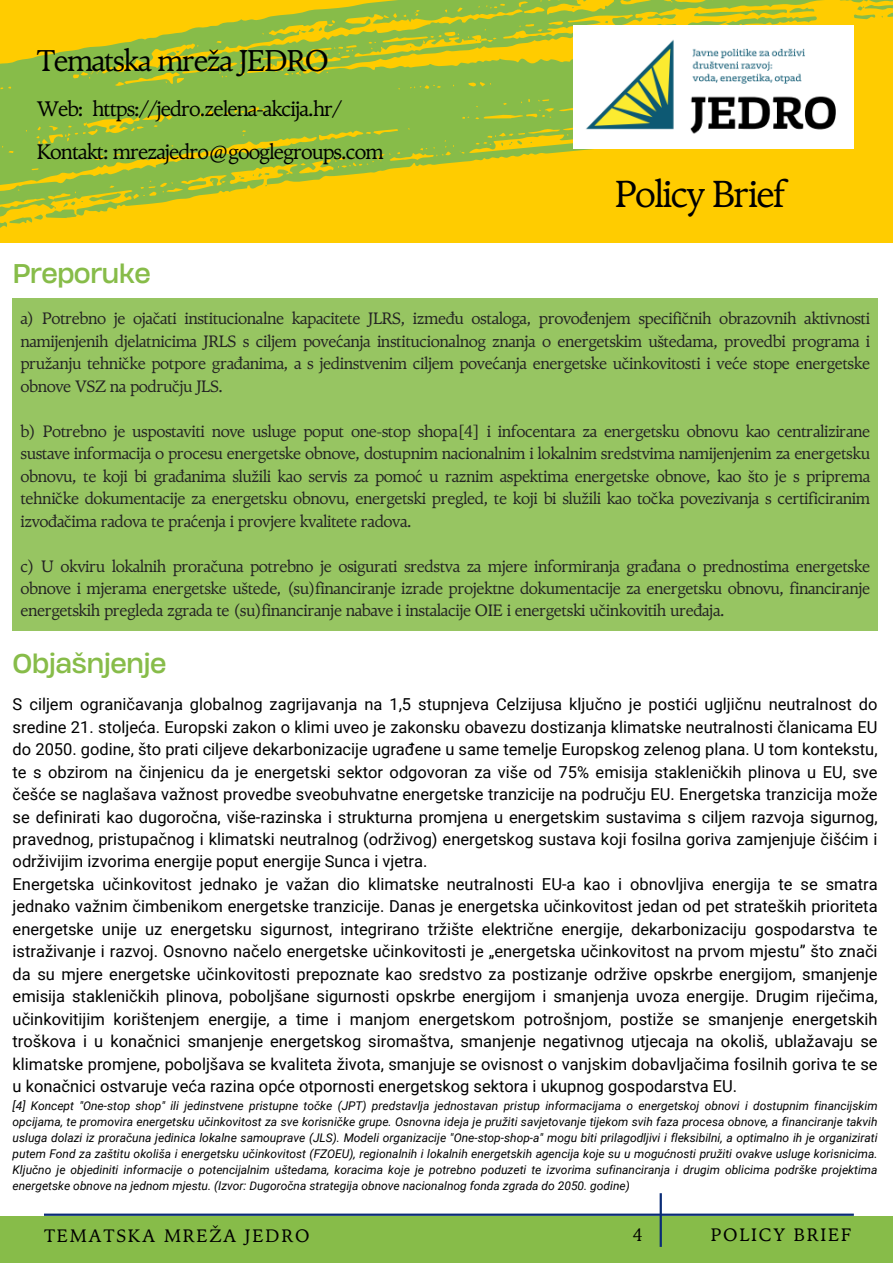
<style>
.page{position:relative;width:893px;height:1264px;background:#fff}
.page>*{position:absolute;margin:0;border:0;box-sizing:border-box;transform-origin:0 0}
.t1{font:37.5px "TY Serif";letter-spacing:-.045em;color:#000}
.t2{font:30px "TY Serif";letter-spacing:-.045em;color:#000}
.t3{font:25.5px "Heading Now 74";letter-spacing:-.025em;color:#87bc49}
.t4{font:21px "TY Serif";letter-spacing:-.045em;color:#000}
.t5{font:18px "TY Serif";letter-spacing:.1em;color:#000}
.t6{font:16.5px/22.5px "Roboto";color:#000;text-align:justify}
.t7{font:16.5px/22.5px "TY Serif";letter-spacing:-.025em;color:#000;text-align:justify}
.t8{font:italic 12px/16px "Roboto";color:#000;text-align:justify}
</style>
<div class="page">
<svg style="left:0;top:0;width:892px;height:359px"></svg>
<div style="left:0;top:1215px;width:892px;height:47px;background:#87bc49"></div>
<hr style="left:44px;top:1213px;width:809px;height:2px;background:#0a2c76">
<hr style="left:659px;top:1193px;width:2px;height:53px;background:#0a2c76">
<img style="left:573px;top:26px;width:280px;height:122px">
<div style="left:13px;top:298px;width:864px;height:332px;background:#97c562"></div>
<p class="t2" style="left:37px;top:42px;width:294px">Tematska mreža JEDRO</p>
<p class="t4" style="left:37px;top:96px;width:307px">Web: https://jedro.zelena-akcija.hr/</p>
<p class="t4" style="left:37px;top:139px;width:348px">Kontakt: mrezajedro@googlegroups.com</p>
<p class="t3" style="left:13px;top:256px;width:140px">Preporuke</p>
<p class="t1" style="left:615px;top:171px;width:173px">Policy Brief</p>
<p class="t7" style="left:20px;top:307px;width:851px">a) Potrebno je ojačati institucionalne kapacitete JLRS, između ostaloga, provođenjem specifičnih obrazovnih aktivnosti namijenjenih djelatnicima JRLS s ciljem povećanja institucionalnog znanja o energetskim uštedama, provedbi programa i pružanju tehničke potpore građanima, a s jedinstvenim ciljem povećanja energetske učinkovitosti i veće stope energetske obnove VSZ na području JLS.</p>
<p class="t7" style="left:20px;top:419px;width:851px">b) Potrebno je uspostaviti nove usluge poput one-stop shopa[4] i infocentara za energetsku obnovu kao centralizirane sustave informacija o procesu energetske obnove, dostupnim nacionalnim i lokalnim sredstvima namijenjenim za energetsku obnovu, te koji bi građanima služili kao servis za pomoć u raznim aspektima energetske obnove, kao što je s priprema tehničke dokumentacije za energetsku obnovu, energetski pregled, te koji bi služili kao točka povezivanja s certificiranim izvođačima radova te praćenja i provjere kvalitete radova.</p>
<p class="t7" style="left:20px;top:554px;width:851px">c) U okviru lokalnih proračuna potrebno je osigurati sredstva za mjere informiranja građana o prednostima energetske obnove i mjerama energetske uštede, (su)financiranje izrade projektne dokumentacije za energetsku obnovu, financiranje energetskih pregleda zgrada te (su)financiranje nabave i instalacije OIE i energetski učinkovitih uređaja.</p>
<p class="t3" style="left:13px;top:646px;width:155px">Objašnjenje</p>
<p class="t6" style="left:13px;top:693px;width:866px">S ciljem ograničavanja globalnog zagrijavanja na 1,5 stupnjeva Celzijusa ključno je postići ugljičnu neutralnost do sredine 21. stoljeća. Europski zakon o klimi uveo je zakonsku obavezu dostizanja klimatske neutralnosti članicama EU do 2050. godine, što prati ciljeve dekarbonizacije ugrađene u same temelje Europskog zelenog plana. U tom kontekstu, te s obzirom na činjenicu da je energetski sektor odgovoran za više od 75% emisija stakleničkih plinova u EU, sve češće se naglašava važnost provedbe sveobuhvatne energetske tranzicije na području EU. Energetska tranzicija može se definirati kao dugoročna, više-razinska i strukturna promjena u energetskim sustavima s ciljem razvoja sigurnog, pravednog, pristupačnog i klimatski neutralnog (održivog) energetskog sustava koji fosilna goriva zamjenjuje čišćim i održivijim izvorima energije poput energije Sunca i vjetra.</p>
<p class="t6" style="left:13px;top:873px;width:866px">Energetska učinkovitost jednako je važan dio klimatske neutralnosti EU-a kao i obnovljiva energija te se smatra jednako važnim čimbenikom energetske tranzicije. Danas je energetska učinkovitost jedan od pet strateških prioriteta energetske unije uz energetsku sigurnost, integrirano tržište električne energije, dekarbonizaciju gospodarstva te istraživanje i razvoj. Osnovno načelo energetske učinkovitosti je „energetska učinkovitost na prvom mjestu” što znači da su mjere energetske učinkovitosti prepoznate kao sredstvo za postizanje održive opskrbe energijom, smanjenje emisija stakleničkih plinova, poboljšane sigurnosti opskrbe energijom i smanjenja uvoza energije. Drugim riječima, učinkovitijim korištenjem energije, a time i manjom energetskom potrošnjom, postiže se smanjenje energetskih troškova i u konačnici smanjenje energetskog siromaštva, smanjenje negativnog utjecaja na okoliš, ublažavaju se klimatske promjene, poboljšava se kvaliteta života, smanjuje se ovisnost o vanjskim dobavljačima fosilnih goriva te se u konačnici ostvaruje veća razina opće otpornosti energetskog sektora i ukupnog gospodarstva EU.</p>
<p class="t8" style="left:13px;top:1098px;width:866px">[4] Koncept "One-stop shop" ili jedinstvene pristupne točke (JPT) predstavlja jednostavan pristup informacijama o energetskoj obnovi i dostupnim financijskim opcijama, te promovira energetsku učinkovitost za sve korisničke grupe. Osnovna ideja je pružiti savjetovanje tijekom svih faza procesa obnove, a financiranje takvih usluga dolazi iz proračuna jedinica lokalne samouprave (JLS). Modeli organizacije "One-stop-shop-a" mogu biti prilagodljivi i fleksibilni, a optimalno ih je organizirati putem Fond za zaštitu okoliša i energetsku učinkovitost (FZOEU), regionalnih i lokalnih energetskih agencija koje su u mogućnosti pružiti ovakve usluge korisnicima.<br>Ključno je objediniti informacije o potencijalnim uštedama, koracima koje je potrebno poduzeti te izvorima sufinanciranja i drugim oblicima podrške projektima energetske obnove na jednom mjestu. (Izvor: Dugoročna strategija obnove nacionalnog fonda zgrada do 2050. godine)</p>
<p class="t5" style="left:44px;top:1224px;width:267px">TEMATSKA MREŽA JEDRO</p>
<p class="t5" style="left:633px;top:1223px;width:11px">4</p>
<p class="t5" style="left:710px;top:1223px;width:142px">POLICY BRIEF</p>
</div>
